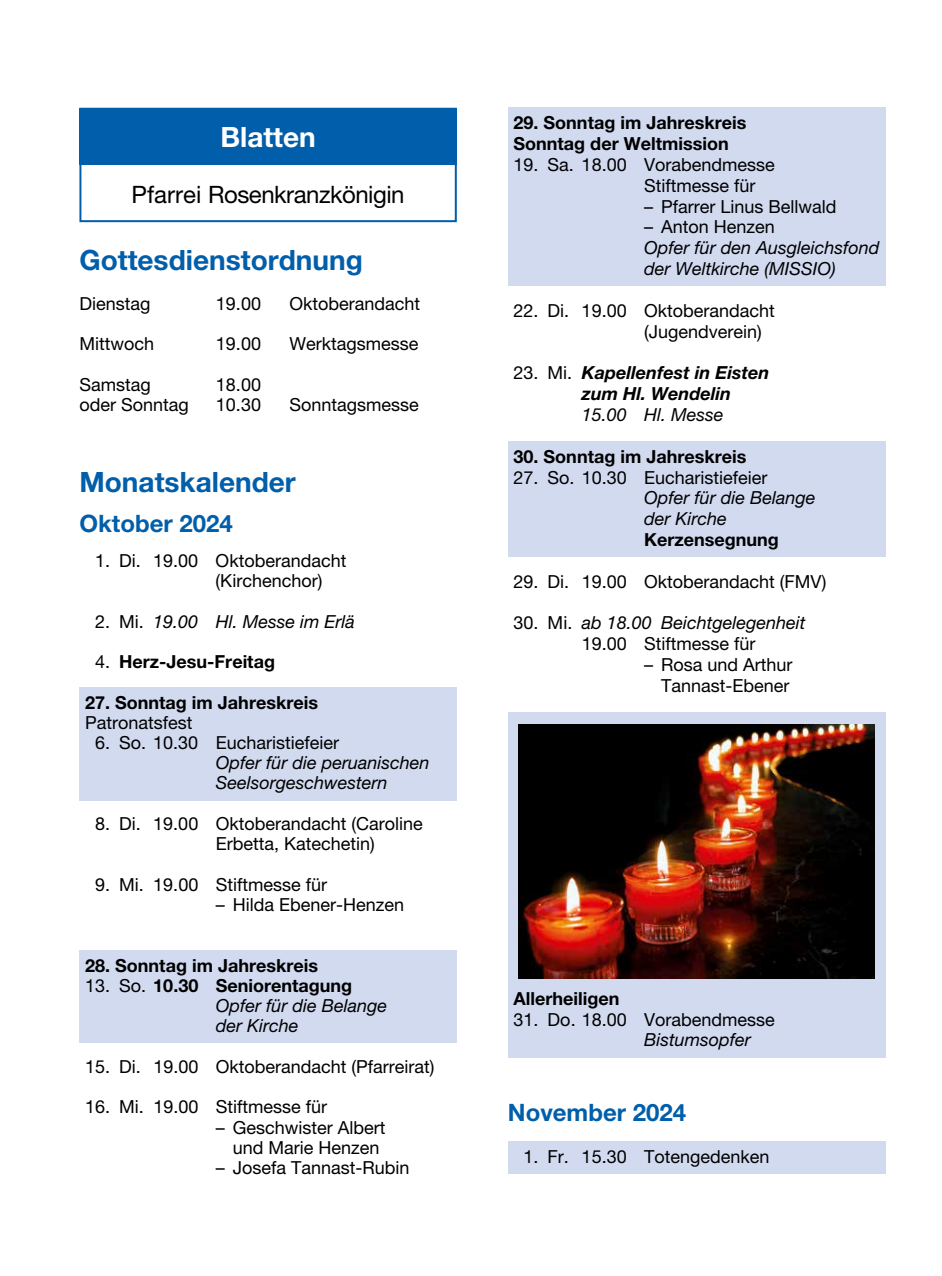
<style>
.page{position:relative;width:942px;height:1276px;background:#fff}
.page>*{position:absolute;margin:0;border:0;box-sizing:border-box;transform-origin:0 0}
.t1{font:700 28px "Helvetica Neue LT Pro";color:#005eaa}
.t2{font:700 28px "Helvetica Neue LT Pro";color:#fff}
.t3{font:24px "Helvetica Neue LT Pro";letter-spacing:-.02em;color:#000}
.t4{font:700 24px "Helvetica Neue LT Pro";color:#005eaa}
.t5{font:18px/20.8px "Helvetica Neue LT Pro";color:#000}
.t6{font:italic 18px/20.2px "Helvetica Neue LT Pro";color:#000}
.t7{font:700 18px/20.8px "Helvetica Neue LT Pro";color:#000}
.t8{font:italic 700 18px/20.8px "Helvetica Neue LT Pro";color:#000}
.s1{font-style:normal}
.s2{font-weight:400}
.s3{font-weight:700;font-style:normal}
.s4{font-weight:400;font-style:normal}
.s5{font-style:italic}
</style>
<div class="page">
<div style="left:79px;top:687px;width:377px;height:32px;background:#d2daf0"></div>
<div style="left:79px;top:707px;width:377px;height:32px;background:#d2daf0"></div>
<div style="left:79px;top:727px;width:377px;height:33px;background:#d2daf0"></div>
<div style="left:79px;top:748px;width:377px;height:52px;background:#d2daf0"></div>
<div style="left:79px;top:950px;width:377px;height:32px;background:#d2daf0"></div>
<div style="left:79px;top:970px;width:377px;height:32px;background:#d2daf0"></div>
<div style="left:79px;top:990px;width:377px;height:53px;background:#d2daf0"></div>
<div style="left:507px;top:108px;width:377px;height:32px;background:#d2daf0"></div>
<div style="left:507px;top:129px;width:377px;height:32px;background:#d2daf0"></div>
<div style="left:507px;top:149px;width:377px;height:33px;background:#d2daf0"></div>
<div style="left:507px;top:170px;width:377px;height:32px;background:#d2daf0"></div>
<div style="left:507px;top:191px;width:377px;height:32px;background:#d2daf0"></div>
<div style="left:507px;top:212px;width:377px;height:32px;background:#d2daf0"></div>
<div style="left:507px;top:233px;width:377px;height:53px;background:#d2daf0"></div>
<div style="left:507px;top:441px;width:377px;height:32px;background:#d2daf0"></div>
<div style="left:507px;top:462px;width:377px;height:32px;background:#d2daf0"></div>
<div style="left:507px;top:483px;width:377px;height:53px;background:#d2daf0"></div>
<div style="left:507px;top:525px;width:377px;height:32px;background:#d2daf0"></div>
<div style="left:507px;top:712px;width:377px;height:32px;background:#d2daf0"></div>
<div style="left:507px;top:733px;width:377px;height:32px;background:#d2daf0"></div>
<div style="left:507px;top:754px;width:377px;height:32px;background:#d2daf0"></div>
<div style="left:507px;top:775px;width:377px;height:32px;background:#d2daf0"></div>
<div style="left:507px;top:795px;width:377px;height:33px;background:#d2daf0"></div>
<div style="left:507px;top:816px;width:377px;height:32px;background:#d2daf0"></div>
<div style="left:507px;top:837px;width:377px;height:32px;background:#d2daf0"></div>
<div style="left:507px;top:858px;width:377px;height:32px;background:#d2daf0"></div>
<div style="left:507px;top:879px;width:377px;height:32px;background:#d2daf0"></div>
<div style="left:507px;top:900px;width:377px;height:32px;background:#d2daf0"></div>
<div style="left:507px;top:920px;width:377px;height:33px;background:#d2daf0"></div>
<div style="left:507px;top:941px;width:377px;height:32px;background:#d2daf0"></div>
<div style="left:507px;top:962px;width:377px;height:32px;background:#d2daf0"></div>
<div style="left:507px;top:983px;width:377px;height:32px;background:#d2daf0"></div>
<div style="left:507px;top:1004px;width:377px;height:32px;background:#d2daf0"></div>
<div style="left:507px;top:1025px;width:377px;height:32px;background:#d2daf0"></div>
<div style="left:507px;top:1141px;width:377px;height:32px;background:#d2daf0"></div>
<div style="left:79px;top:108px;width:377px;height:114px;border:2px solid #005eaa"></div>
<div style="left:79px;top:108px;width:377px;height:57px;background:#005eaa"></div>
<img style="left:518px;top:724px;width:356px;height:255px">
<h1 class="t2" style="left:220px;top:120px;width:97px">Blatten</h1>
<h2 class="t3" style="left:132px;top:180px;width:274px">Pfarrei Rosenkranzkönigin</h2>
<h1 class="t1" style="left:79px;top:242px;width:285px">Gottesdienstordnung</h1>
<p class="t5" style="left:79px;top:293px;width:73px">Dienstag</p>
<p class="t5" style="left:216px;top:293px;width:47px">19.00</p>
<p class="t5" style="left:289px;top:293px;width:132px">Oktoberandacht</p>
<p class="t5" style="left:79px;top:333px;width:76px">Mittwoch</p>
<p class="t5" style="left:216px;top:333px;width:47px">19.00</p>
<p class="t5" style="left:289px;top:333px;width:131px">Werktagsmesse</p>
<p class="t5" style="left:79px;top:374px;width:73px">Samstag</p>
<p class="t5" style="left:216px;top:374px;width:47px">18.00</p>
<p class="t5" style="left:79px;top:394px;width:111px">oder Sonntag</p>
<p class="t5" style="left:216px;top:394px;width:47px">10.30</p>
<p class="t5" style="left:289px;top:394px;width:131px">Sonntagsmesse</p>
<h1 class="t1" style="left:79px;top:464px;width:218px">Monatskalender</h1>
<h2 class="t4" style="left:79px;top:509px;width:155px">Oktober 2024</h2>
<p class="t5" style="left:215px;top:550px;width:132px;line-height:20.2px;text-indent:-120px">1. Di. 19.00 Oktoberandacht (Kirchenchor)</p>
<p class="t6" style="left:95px;top:611px;width:261px"><span class="s1">2. Mi.</span> 19.00 Hl. Messe im Erlä</p>
<p class="t7" style="left:95px;top:651px;width:181px"><span class="s2">4.</span> Herz-Jesu-Freitag</p>
<p class="t7" style="left:85px;top:691px;width:234px">27. Sonntag im Jahreskreis</p>
<p class="t5" style="left:85px;top:711px;width:109px">Patronatsfest</p>
<p class="t5" style="left:95px;top:732px;width:245px">6. So. 10.30 Eucharistiefeier</p>
<p class="t6" style="left:215px;top:752px;width:215px">Opfer für die peruanischen<br>Seelsorgeschwestern</p>
<p class="t5" style="left:216px;top:813px;width:209px;line-height:20.2px;text-indent:-120px">8. Di. 19.00 Oktoberandacht (Caroline<br>Erbetta, Katechetin)</p>
<p class="t5" style="left:95px;top:873px;width:233px">9. Mi. 19.00 Stiftmesse für</p>
<p class="t5" style="left:216px;top:894px;width:190px">– Hilda Ebener-Henzen</p>
<p class="t7" style="left:85px;top:954px;width:234px">28. Sonntag im Jahreskreis</p>
<p class="t6" style="left:216px;top:975px;width:173px;text-indent:-130px"><span class="s1">13. So.</span> <span class="s3">10.30 Seniorentagung<br></span>Opfer für die Belange der Kirche</p>
<p class="t5" style="left:85px;top:1055px;width:351px">15. Di. 19.00 Oktoberandacht (Pfarreirat)</p>
<p class="t5" style="left:85px;top:1096px;width:243px">16. Mi. 19.00 Stiftmesse für</p>
<p class="t5" style="left:233px;top:1116px;width:154px;line-height:20.2px;text-indent:-17px">– Geschwister Albert und Marie Henzen</p>
<p class="t5" style="left:216px;top:1157px;width:195px">– Josefa Tannast-Rubin</p>
<p class="t7" style="left:513px;top:112px;width:234px">29. Sonntag im Jahreskreis<br>Sonntag der Weltmission</p>
<p class="t5" style="left:643px;top:154px;width:132px;text-indent:-130px">19. Sa. 18.00 Vorabendmesse<br>Stiftmesse für</p>
<p class="t5" style="left:643px;top:195px;width:194px">– Pfarrer Linus Bellwald</p>
<p class="t5" style="left:643px;top:216px;width:132px">– Anton Henzen</p>
<p class="t6" style="left:643px;top:237px;width:237px;line-height:20.8px">Opfer für den Ausgleichsfond der Weltkirche (MISSIO)</p>
<p class="t5" style="left:643px;top:300px;width:132px;text-indent:-130px">22. Di. 19.00 Oktoberandacht (Jugendverein)</p>
<p class="t8" style="left:581px;top:362px;width:189px;text-indent:-68px"><span class="s4">23. Mi.</span> Kapellenfest in Eisten zum Hl. Wendelin</p>
<p class="t6" style="left:581px;top:404px;width:143px">15.00 Hl. Messe</p>
<p class="t7" style="left:513px;top:445px;width:234px">30. Sonntag im Jahreskreis</p>
<p class="t5" style="left:513px;top:466px;width:255px">27. So. 10.30 Eucharistiefeier</p>
<p class="t6" style="left:643px;top:487px;width:173px;line-height:20.8px">Opfer für die Belange der Kirche</p>
<p class="t7" style="left:643px;top:529px;width:136px">Kerzensegnung</p>
<p class="t5" style="left:513px;top:571px;width:314px">29. Di. 19.00 Oktoberandacht (FMV)</p>
<p class="t5" style="left:581px;top:612px;width:225px;text-indent:-68px">30. Mi. <span class="s5">ab 18.00 Beichtgelegenheit<br></span>19.00 Stiftmesse für</p>
<p class="t5" style="left:643px;top:654px;width:150px;text-align:right">– Rosa und Arthur<br>Tannast-Ebener</p>
<p class="t7" style="left:513px;top:987px;width:107px">Allerheiligen</p>
<p class="t5" style="left:513px;top:1008px;width:263px">31. Do. 18.00 Vorabendmesse</p>
<p class="t6" style="left:643px;top:1029px;width:108px">Bistumsopfer</p>
<h2 class="t4" style="left:507px;top:1097px;width:180px">November 2024</h2>
<p class="t5" style="left:523px;top:1145px;width:247px">1. Fr. 15.30 Totengedenken</p>
</div>
